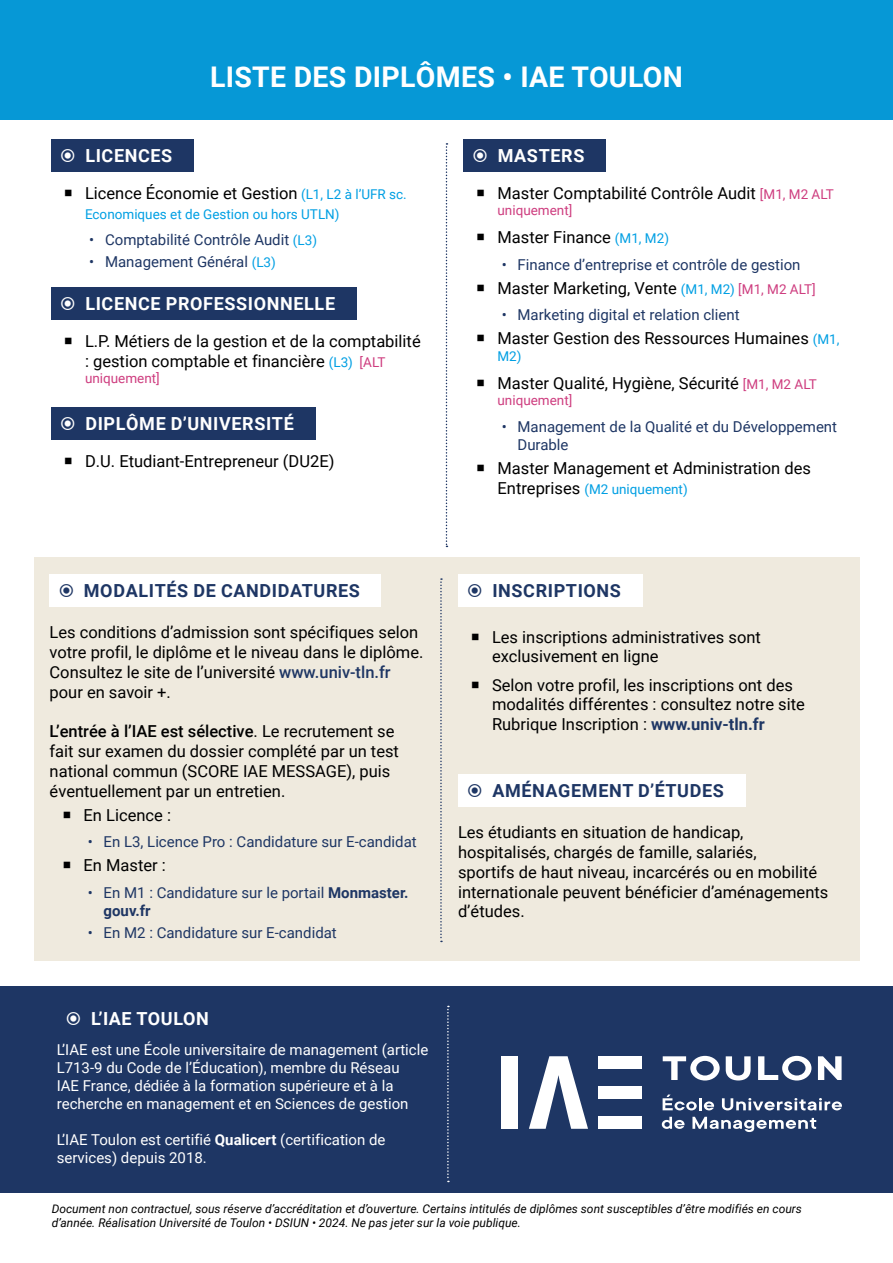
<style>
.page{position:relative;width:893px;height:1263px;background:#fff}
.page>*{position:absolute;margin:0;border:0;box-sizing:border-box;transform-origin:0 0}
.t1{font:700 28.5px "Roboto";letter-spacing:.01em;color:#fff}
.t2{font:700 18px "Roboto";letter-spacing:.035em;color:#fff}
.t3{font:700 18px "Roboto";letter-spacing:.035em;color:#1e3664}
.t4{font:16.5px/19.8px "Roboto";color:#000}
.t5{font:15px/18px "Roboto";color:#1e3664}
.t6{font:15px/18px "Roboto";color:#fff}
.t7{font:13.5px "Roboto";color:#009fe3}
.t8{font:13.5px "Roboto";color:#ce3d7f}
.t9{font:italic 12px/14.4px "Roboto";color:#000}
.s1{font-size:13.5px;color:#009fe3}
.s2{font-size:13.5px;color:#ce3d7f}
.s3{font-size:16.5px;color:#000}
.s4{font-weight:500;color:#1e3664}
.s5{font-weight:500}
.s6{font-weight:700}
.s7{font-weight:700;color:#1e3664}
</style>
<div class="page">
<div style="left:0;top:0;width:893px;height:119px;background:#0698d6"></div>
<div style="left:0;top:986px;width:893px;height:207px;background:#1e3664"></div>
<div style="left:51px;top:139px;width:143px;height:32px;background:#1e3664"></div>
<div style="left:51px;top:287px;width:305px;height:32px;background:#1e3664"></div>
<div style="left:51px;top:407px;width:264px;height:32px;background:#1e3664"></div>
<svg style="left:446px;top:143px;width:1px;height:404px"></svg>
<div style="left:463px;top:139px;width:143px;height:32px;background:#1e3664"></div>
<svg style="left:447px;top:1006px;width:2px;height:176px"></svg>
<div style="left:34px;top:557px;width:826px;height:404px;background:#efeade"></div>
<div style="left:50px;top:574px;width:331px;height:32px;background:#fff"></div>
<div style="left:458px;top:574px;width:184px;height:32px;background:#fff"></div>
<div style="left:458px;top:774px;width:287px;height:32px;background:#fff"></div>
<svg style="left:440px;top:578px;width:2px;height:364px"></svg>
<div style="left:502px;top:1056px;width:16px;height:73px;background:#fff"></div>
<svg style="left:529px;top:1056px;width:59px;height:73px"></svg>
<div style="left:598px;top:1056px;width:43px;height:13px;background:#fff"></div>
<div style="left:598px;top:1116px;width:43px;height:13px;background:#fff"></div>
<div style="left:598px;top:1086px;width:43px;height:13px;background:#fff"></div>
<svg style="left:726px;top:1056px;width:25px;height:24px"></svg>
<svg style="left:818px;top:1056px;width:24px;height:24px"></svg>
<svg style="left:663px;top:1056px;width:57px;height:24px"></svg>
<svg style="left:758px;top:1056px;width:53px;height:24px"></svg>
<svg style="left:663px;top:1094px;width:51px;height:16px"></svg>
<svg style="left:722px;top:1098px;width:120px;height:12px"></svg>
<svg style="left:662px;top:1117px;width:22px;height:12px"></svg>
<svg style="left:692px;top:1117px;width:124px;height:15px"></svg>
<h1 class="t1" style="left:210px;top:57px;width:474px">LISTE DES DIPLÔMES • IAE TOULON</h1>
<p class="t2" style="left:85px;top:143px;width:89px">LICENCES</p>
<p class="t4" style="left:85px;top:182px;width:323px">Licence Économie et Gestion <span class="s1">(L1, L2 à l’UFR sc.</span></p>
<p class="t7" style="left:85px;top:204px;width:256px">Economiques et de Gestion ou hors UTLN)</p>
<p class="t5" style="left:89px;top:230px;width:229px">• Comptabilité Contrôle Audit <span class="s1">(L3)</span></p>
<p class="t5" style="left:89px;top:252px;width:188px">• Management Général <span class="s1">(L3)</span></p>
<p class="t2" style="left:85px;top:291px;width:251px">LICENCE PROFESSIONNELLE</p>
<p class="t4" style="left:85px;top:331px;width:337px">L.P. Métiers de la gestion et de la comptabilité : gestion comptable et financière <span class="s1">(L3)</span> <span class="s2">[ALT</span></p>
<p class="t8" style="left:85px;top:369px;width:76px">uniquement]</p>
<p class="t2" style="left:85px;top:411px;width:210px">DIPLÔME D’UNIVERSITÉ</p>
<p class="t4" style="left:85px;top:451px;width:251px">D.U. Etudiant-Entrepreneur (DU2E)</p>
<p class="t2" style="left:498px;top:143px;width:88px">MASTERS</p>
<p class="t4" style="left:497px;top:182px;width:338px">Master Comptabilité Contrôle Audit <span class="s2">[M1, M2 ALT</span></p>
<p class="t8" style="left:497px;top:201px;width:76px">uniquement]</p>
<p class="t4" style="left:497px;top:227px;width:173px">Master Finance <span class="s1">(M1, M2)</span></p>
<p class="t5" style="left:502px;top:255px;width:300px">• Finance d’entreprise et contrôle de gestion</p>
<p class="t4" style="left:497px;top:278px;width:320px">Master Marketing, Vente <span class="s1">(M1, M2)</span> <span class="s2">[M1, M2 ALT]</span></p>
<p class="t5" style="left:502px;top:305px;width:239px">• Marketing digital et relation client</p>
<p class="t4" style="left:497px;top:328px;width:344px">Master Gestion des Ressources Humaines <span class="s1">(M1,</span></p>
<p class="t7" style="left:497px;top:346px;width:26px">M2)</p>
<p class="t4" style="left:497px;top:373px;width:321px">Master Qualité, Hygiène, Sécurité <span class="s2">[M1, M2 ALT</span></p>
<p class="t8" style="left:497px;top:391px;width:76px">uniquement]</p>
<p class="t5" style="left:517px;top:417px;width:321px;text-indent:-16px">• Management de la Qualité et du Développement<br>Durable</p>
<p class="t4" style="left:497px;top:457px;width:315px">Master Management et Administration des</p>
<p class="t7" style="left:497px;top:479px;width:192px"><span class="s3">Entreprises</span> (M2 uniquement)</p>
<p class="t3" style="left:84px;top:578px;width:278px">MODALITÉS DE CANDIDATURES</p>
<p class="t4" style="left:50px;top:622px;width:375px">Les conditions d’admission sont spécifiques selon votre profil, le diplôme et le niveau dans le diplôme.<br>Consultez le site de l’université <span class="s4">www.univ-tln.fr </span>pour en savoir +.</p>
<p class="t4" style="left:50px;top:721px;width:351px"><span class="s5">L’entrée à l’IAE est sélective</span>. Le recrutement se fait sur examen du dossier complété par un test national commun (SCORE IAE MESSAGE), puis éventuellement par un entretien.</p>
<p class="t4" style="left:84px;top:804px;width:89px">En Licence :</p>
<p class="t5" style="left:88px;top:832px;width:330px">• En L3, Licence Pro : Candidature sur E-candidat</p>
<p class="t4" style="left:84px;top:855px;width:84px">En Master :</p>
<p class="t5" style="left:104px;top:883px;width:306px;text-indent:-16px">• En M1 : Candidature sur le portail <span class="s6">Monmaster. gouv.fr</span></p>
<p class="t5" style="left:88px;top:923px;width:251px">• En M2 : Candidature sur E-candidat</p>
<p class="t2" style="left:91px;top:1005px;width:119px">L’IAE TOULON</p>
<p class="t6" style="left:57px;top:1040px;width:373px">L’IAE est une École universitaire de management (article L713-9 du Code de l’Éducation), membre du Réseau<br>IAE France, dédiée à la formation supérieure et à la recherche en management et en Sciences de gestion</p>
<p class="t6" style="left:57px;top:1130px;width:330px">L’IAE Toulon est certifié <span class="s6">Qualicert</span> (certification de services) depuis 2018.</p>
<p class="t3" style="left:492px;top:578px;width:130px">INSCRIPTIONS</p>
<p class="t4" style="left:492px;top:626px;width:270px">Les inscriptions administratives sont exclusivement en ligne</p>
<p class="t4" style="left:492px;top:674px;width:314px">Selon votre profil, les inscriptions ont des modalités différentes : consultez notre site<br>Rubrique Inscription : <span class="s7">www.univ-tln.fr</span></p>
<p class="t3" style="left:492px;top:778px;width:233px">AMÉNAGEMENT D’ÉTUDES</p>
<p class="t4" style="left:458px;top:822px;width:372px">Les étudiants en situation de handicap, hospitalisés, chargés de famille, salariés,<br>sportifs de haut niveau, incarcérés ou en mobilité internationale peuvent bénéficier d’aménagements d’études.</p>
<p class="t9" style="left:52px;top:1201px;width:752px">Document non contractuel, sous réserve d’accréditation et d’ouverture. Certains intitulés de diplômes sont susceptibles d’être modifiés en cours d’année. Réalisation Université de Toulon • DSIUN • 2024. Ne pas jeter sur la voie publique.</p>
</div>
